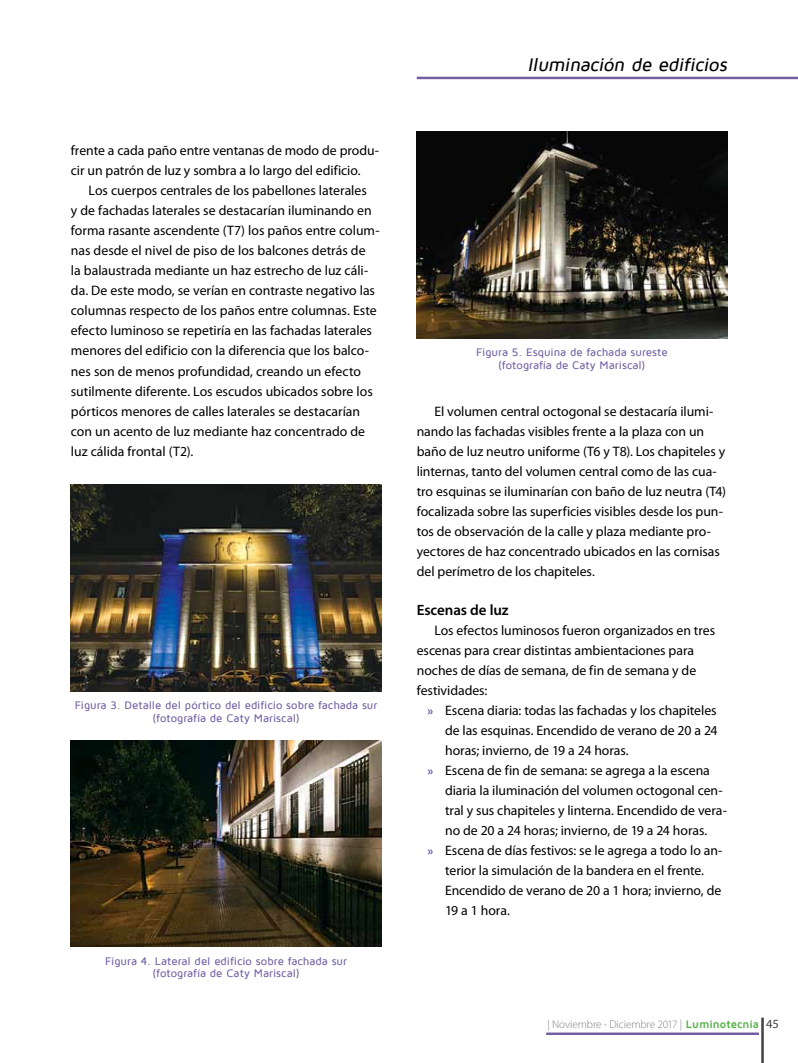
<style>
.page{position:relative;width:798px;height:1063px;background:#fff}
.page>*{position:absolute;margin:0;border:0;box-sizing:border-box;transform-origin:0 0}
.t1{font:italic 500 18.75px "Maven Pro";color:#000}
.t2{font:600 15px "Myriad Pro";letter-spacing:-.005em;color:#000}
.t3{font:13.75px/20px "Myriad Pro";color:#000}
.t4{font:500 11.25px/12.5px "Maven Pro";letter-spacing:.005em;color:#725fa3;text-align:center}
.t5{font:300 11.25px "Myriad Pro";letter-spacing:-.01em;color:#808285}
.s1{font-weight:700;font-size:12.5px;color:#725fa3}
.s2{font-family:"Maven Pro";font-weight:700;color:#55b047}
.s3{font-weight:400;font-size:12.5px;color:#414042}
</style>
<div class="page">
<hr style="left:761px;top:1018px;width:2px;height:45px;background:#414042">
<hr style="left:416px;top:77px;width:381px;height:2px;background:#725fa3">
<hr style="left:546px;top:1033px;width:212px;height:2px;background:#725fa3">
<img style="left:416px;top:131px;width:310px;height:207px">
<img style="left:71px;top:484px;width:310px;height:207px">
<img style="left:71px;top:740px;width:310px;height:207px">
<p class="t3" style="left:71px;top:141px;width:309px">frente a cada paño entre ventanas de modo de produ&shy;cir un patrón de luz y sombra a lo largo del edificio.</p>
<p class="t3" style="left:71px;top:181px;width:310px;text-indent:18px">Los cuerpos centrales de los pabellones laterales<br>y de fachadas laterales se destacarían iluminando en forma rasante ascendente (T7) los paños entre colum&shy;nas desde el nivel de piso de los balcones detrás de<br>la balaustrada mediante un haz estrecho de luz cáli&shy;da. De este modo, se verían en contraste negativo las columnas respecto de los paños entre columnas. Este efecto luminoso se repetiría en las fachadas laterales menores del edificio con la diferencia que los balco&shy;nes son de menos profundidad, creando un efecto sutilmente diferente. Los escudos ubicados sobre los pórticos menores de calles laterales se destacarían con un acento de luz mediante haz concentrado de luz cálida frontal (T2).</p>
<p class="t4" style="left:75px;top:699px;width:304px">Figura 3. Detalle del pórtico del edificio sobre fachada sur (fotografía de Caty Mariscal)</p>
<p class="t4" style="left:105px;top:955px;width:243px">Figura 4. Lateral del edificio sobre fachada sur (fotografía de Caty Mariscal)</p>
<h1 class="t1" style="left:527px;top:55px;width:204px">Iluminación de edificios</h1>
<p class="t4" style="left:476px;top:346px;width:193px">Figura 5. Esquina de fachada sureste (fotografía de Caty Mariscal)</p>
<p class="t3" style="left:416px;top:401px;width:311px;text-indent:18px">El volumen central octogonal se destacaría ilumi&shy;nando las fachadas visibles frente a la plaza con un baño de luz neutro uniforme (T6 y T8). Los chapiteles y linternas, tanto del volumen central como de las cua&shy;tro esquinas se iluminarían con baño de luz neutra (T4) focalizada sobre las superficies visibles desde los pun&shy;tos de observación de la calle y plaza mediante pro&shy;yectores de haz concentrado ubicados en las cornisas del perímetro de los chapiteles.</p>
<p class="t2" style="left:416px;top:602px;width:93px">Escenas de luz</p>
<p class="t3" style="left:416px;top:621px;width:300px;text-indent:18px">Los efectos luminosos fueron organizados en tres escenas para crear distintas ambientaciones para noches de días de semana, de fin de semana y de festividades:</p>
<p class="t3" style="left:427px;top:701px;width:291px"><span class="s1">»</span> Escena diaria: todas las fachadas y los chapiteles</p>
<p class="t3" style="left:445px;top:721px;width:274px">de las esquinas. Encendido de verano de 20 a 24</p>
<p class="t3" style="left:445px;top:741px;width:185px">horas; invierno, de 19 a 24 horas.</p>
<p class="t3" style="left:427px;top:761px;width:284px"><span class="s1">»</span> Escena de fin de semana: se agrega a la escena</p>
<p class="t3" style="left:445px;top:781px;width:279px">diaria la iluminación del volumen octogonal cen-</p>
<p class="t3" style="left:445px;top:801px;width:283px">tral y sus chapiteles y linterna. Encendido de vera-</p>
<p class="t3" style="left:445px;top:821px;width:264px">no de 20 a 24 horas; invierno, de 19 a 24 horas.</p>
<p class="t3" style="left:427px;top:841px;width:296px"><span class="s1">»</span> Escena de días festivos: se le agrega a todo lo an-</p>
<p class="t3" style="left:445px;top:861px;width:260px">terior la simulación de la bandera en el frente.</p>
<p class="t3" style="left:445px;top:881px;width:277px">Encendido de verano de 20 a 1 hora; invierno, de</p>
<p class="t3" style="left:445px;top:901px;width:66px">19 a 1 hora.</p>
<p class="t5" style="left:547px;top:1018px;width:233px">| Noviembre - Diciembre 2017 | <span class="s2">Luminotecnia</span> <span class="s3">45</span></p>
</div>
